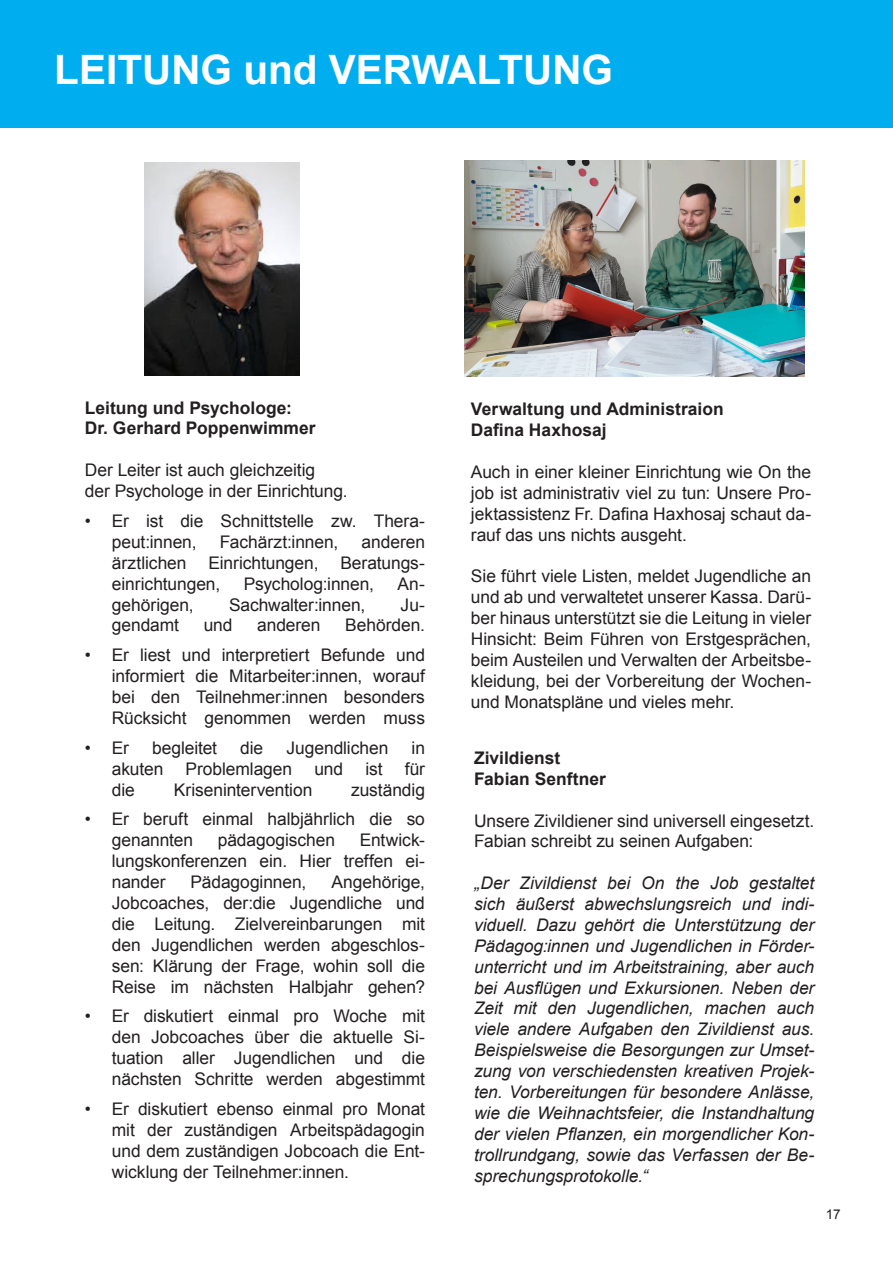
<style>
.page{position:relative;width:893px;height:1263px;background:#fff}
.page>*{position:absolute;margin:0;border:0;box-sizing:border-box;transform-origin:0 0}
.t1{font:700 40.5px "Arial";color:#fff}
.t2{font:17.4px/20.9px "Arial";letter-spacing:-.005em;color:#231f20;text-align:justify}
.t3{font:italic 17.4px/20.9px "Arial";letter-spacing:-.005em;color:#231f20;text-align:justify}
.t4{font:700 17.4px/20.9px "Arial";color:#231f20}
.t5{font:13.5px "Arial";color:#231f20}
</style>
<div class="page">
<div style="left:0;top:0;width:893px;height:128px;background:#00aeef"></div>
<img style="left:145px;top:162px;width:154px;height:213px">
<img style="left:465px;top:161px;width:340px;height:216px">
<h1 class="t1" style="left:54px;top:43px;width:560px">LEITUNG und VERWALTUNG</h1>
<p class="t4" style="left:85px;top:398px;width:232px">Leitung und Psychologe:<br>Dr. Gerhard Poppenwimmer</p>
<p class="t2" style="left:85px;top:460px;width:264px">Der Leiter ist auch gleichzeitig<br>der Psychologe in der Einrichtung.</p>
<p class="t2" style="left:112px;top:511px;width:315px;text-indent:-27px">• Er ist die Schnittstelle zw. Thera&shy;peut:innen,</p>
<p class="t2" style="left:220px;top:531px;width:120px">Fachärzt:innen,</p>
<p class="t2" style="left:362px;top:531px;width:65px">anderen</p>
<p class="t2" style="left:112px;top:552px;width:76px">ärztlichen</p>
<p class="t2" style="left:208px;top:552px;width:112px">Einrichtungen,</p>
<p class="t2" style="left:340px;top:552px;width:86px">Beratungs-</p>
<p class="t2" style="left:112px;top:573px;width:110px">einrichtungen,</p>
<p class="t2" style="left:244px;top:573px;width:132px">Psycholog:innen,</p>
<p class="t2" style="left:397px;top:573px;width:29px">An-</p>
<p class="t2" style="left:112px;top:594px;width:83px">gehörigen,</p>
<p class="t2" style="left:229px;top:594px;width:138px">Sachwalter:innen,</p>
<p class="t2" style="left:401px;top:594px;width:26px">Ju-</p>
<p class="t2" style="left:112px;top:615px;width:69px">gendamt</p>
<p class="t2" style="left:204px;top:615px;width:30px">und</p>
<p class="t2" style="left:257px;top:615px;width:65px">anderen</p>
<p class="t2" style="left:345px;top:615px;width:81px">Behörden.</p>
<p class="t2" style="left:112px;top:645px;width:315px;text-indent:-27px">• Er liest und interpretiert Befunde und informiert die Mitarbeiter:innen, worauf bei den Teilnehmer:innen besonders Rücksicht genommen werden muss</p>
<p class="t2" style="left:85px;top:737px;width:46px">• Er</p>
<p class="t2" style="left:152px;top:737px;width:67px">begleitet</p>
<p class="t2" style="left:240px;top:737px;width:25px">die</p>
<p class="t2" style="left:286px;top:737px;width:103px">Jugendlichen</p>
<p class="t2" style="left:412px;top:737px;width:15px">in</p>
<p class="t2" style="left:112px;top:758px;width:53px">akuten</p>
<p class="t2" style="left:186px;top:758px;width:108px">Problemlagen</p>
<p class="t2" style="left:314px;top:758px;width:30px">und</p>
<p class="t2" style="left:365px;top:758px;width:19px">ist</p>
<p class="t2" style="left:405px;top:758px;width:22px">für</p>
<p class="t2" style="left:112px;top:779px;width:25px">die</p>
<p class="t2" style="left:174px;top:779px;width:140px">Krisenintervention</p>
<p class="t2" style="left:351px;top:779px;width:75px">zuständig</p>
<p class="t2" style="left:112px;top:809px;width:315px;text-indent:-27px">• Er beruft einmal halbjährlich die so genannten</p>
<p class="t2" style="left:218px;top:830px;width:119px">pädagogischen</p>
<p class="t2" style="left:112px;top:830px;width:315px;text-indent:248px">Entwick&shy;lungskonferenzen ein. Hier treffen ei&shy;nander</p>
<p class="t2" style="left:112px;top:872px;width:315px;text-indent:220px">Angehörige, Jobcoaches, der:die Jugendliche und die Leitung. Zielvereinbarungen mit den Jugendlichen werden abgeschlos&shy;sen: Klärung der Frage, wohin soll die Reise im nächsten Halbjahr gehen?</p>
<p class="t2" style="left:112px;top:1006px;width:315px;text-indent:-27px">• Er diskutiert einmal pro Woche mit den Jobcoaches über die aktuelle Si&shy;tuation aller Jugendlichen und die nächsten Schritte werden abgestimmt</p>
<p class="t2" style="left:112px;top:1098px;width:315px;text-indent:-27px">• Er diskutiert ebenso einmal pro Monat mit der zuständigen Arbeitspädagogin und dem zuständigen Jobcoach die Ent&shy;wicklung der Teilnehmer:innen.</p>
<p class="t2" style="left:191px;top:872px;width:117px">Pädagoginnen,</p>
<p class="t4" style="left:471px;top:399px;width:254px">Verwaltung und Administraion<br>Dafina Haxhosaj</p>
<p class="t2" style="left:471px;top:462px;width:342px">Auch in einer kleiner Einrichtung wie On the job ist administrativ viel zu tun: Unsere Pro&shy;jektassistenz Fr. Dafina Haxhosaj schaut da&shy;rauf das uns nichts ausgeht.</p>
<p class="t2" style="left:471px;top:566px;width:342px">Sie führt viele Listen, meldet Jugendliche an und ab und verwaltetet unserer Kassa. Darü&shy;ber hinaus unterstützt sie die Leitung in vieler Hinsicht: Beim Führen von Erstgesprächen, beim Austeilen und Verwalten der Arbeitsbe&shy;kleidung, bei der Vorbereitung der Wochen&shy;und Monatspläne und vieles mehr.</p>
<p class="t4" style="left:474px;top:748px;width:133px">Zivildienst<br>Fabian Senftner</p>
<p class="t2" style="left:474px;top:810px;width:342px">Unsere Zivildiener sind universell eingesetzt.<br>Fabian schreibt zu seinen Aufgaben:</p>
<p class="t3" style="left:474px;top:873px;width:342px">„Der Zivildienst bei On the Job gestaltet sich äußerst abwechslungsreich und indi&shy;viduell. Dazu gehört die Unterstützung der Pädagog:innen und Jugendlichen in Förder&shy;unterricht und im Arbeitstraining, aber auch bei Ausflügen und Exkursionen. Neben der Zeit mit den Jugendlichen, machen auch viele andere Aufgaben den Zivildienst aus.<br>Beispielsweise die Besorgungen zur Umset&shy;zung von verschiedensten kreativen Projek&shy;ten. Vorbereitungen für besondere Anlässe, wie die Weihnachtsfeier, die Instandhaltung der vielen Pflanzen, ein morgendlicher Kon&shy;trollrundgang, sowie das Verfassen der Be&shy;sprechungsprotokolle.“</p>
<p class="t5" style="left:826px;top:1205px;width:17px">17</p>
</div>
